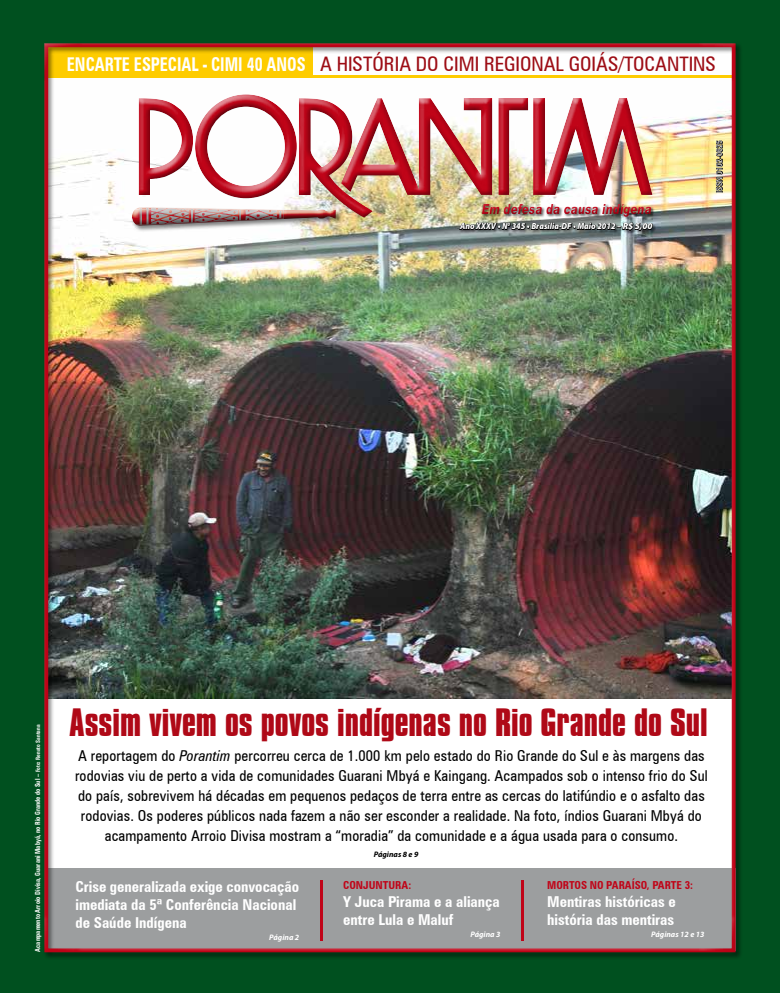
<style>
.page{position:relative;width:780px;height:993px;background:#fff}
.page>*{position:absolute;margin:0;border:0;box-sizing:border-box;transform-origin:0 0}
.t1{font:700 34px "Compacta BT";color:#af0917}
.t2{font:condensed 20px "Zurich BT";color:#9d0d15}
.t3{font:condensed 15px/20px "Zurich BT";letter-spacing:.01em;color:#000;text-align:center}
.t4{font:700 condensed 15px/18px "Zurich BT";color:#fff}
.t5{font:italic 900 14px "Arial";color:#c00418;scale:.76 1}
.t6{font:700 condensed 11px "Zurich BT";color:#c00418}
.t7{font:italic 900 9px "Myriad Pro";color:#fff;scale:.9 1}
.t8{font:italic 700 8px "Myriad Pro";color:#fff}
.t9{font:condensed 8px "Zurich BT";letter-spacing:.02em;color:#fff}
.t10{font:italic 700 8px "Myriad Pro";color:#000}
.t11{font:700 condensed 7px "Zurich BT";letter-spacing:.01em;color:#fff;scale:.9 1}
.s1{font-weight:700;font-size:19px;color:#fff}
.s2{font-size:6px}
.s3{font-style:italic}
</style>
<div class="page">
<div style="left:0;top:0;width:780px;height:992px;background:#00501f"></div>
<div style="left:43px;top:45px;width:693px;height:907px;background:#000;opacity:.55"></div>
<div style="left:478px;top:200px;width:179px;height:18px;background:#000;opacity:.5"></div>
<div style="left:138px;top:95px;width:514px;height:123px;background:#000;opacity:.55"></div>
<div style="left:131px;top:206px;width:212px;height:27px;background:#000;opacity:.5"></div>
<div style="left:131px;top:206px;width:205px;height:12px;background:#fff;opacity:.6"></div>
<div style="left:131px;top:209px;width:205px;height:18px;background:#000;opacity:.7"></div>
<img style="left:459px;top:201px;width:194px;height:63px">
<hr style="left:320px;top:879px;width:3px;height:61px;background:#c00418">
<hr style="left:521px;top:879px;width:3px;height:61px;background:#c00418">
<h2 class="t2" style="left:67px;top:51px;width:631px"><span class="s1">Encarte Especial - CI MI 40 anos</span> A história do Cimi Regional Goiás/Tocantins</h2>
<p class="t5" style="left:481px;top:200px;width:225px">Em defesa da causa indígena</p>
<p class="t7" style="left:460px;top:220px;width:215px">Ano XXXV • N<sup>0</sup> 345 • Brasília-DF • Maio 2012 – R$ 5,00</p>
<p class="t9" style="left:714px;top:192px;width:54px;rotate:-90deg">ISSN 0102-0625</p>
<p class="t11" style="left:33px;top:951px;width:253px;rotate:-90deg">Acampamento Arroio Divisa, Guarani Mabyá, no Rio Grande do Sul – <span class="s2">Foto: Renato Santana</span></p>
<h1 class="t1" style="left:69px;top:701px;width:640px">Assim vivem os povos indígenas no Rio Grande do Sul</h1>
<p class="t3" style="left:75px;top:745px;width:634px">A reportagem do <span class="s3">Porantim</span> percorreu cerca de 1.000 km pelo estado do Rio Grande do Sul e às margens das rodovias viu de perto a vida de comunidades Guarani Mbyá e Kaingang. Acampados sob o intenso frio do Sul do país, sobrevivem há décadas em pequenos pedaços de terra entre as cercas do latifúndio e o asfalto das rodovias. Os poderes públicos nada fazem a não ser esconder a realidade. Na foto, índios Guarani Mbyá do acampamento Arroio Divisa mostram a “moradia” da comunidade e a água usada para o consumo.</p>
<p class="t6" style="left:547px;top:877px;width:147px">Mortos no paraíso, Parte 3:</p>
<p class="t4" style="left:547px;top:891px;width:130px">Mentiras históricas e história das mentiras</p>
<p class="t8" style="left:651px;top:928px;width:55px">Páginas 12 e 13</p>
<p class="t10" style="left:373px;top:849px;width:46px">Páginas 8 e 9</p>
<p class="t6" style="left:343px;top:877px;width:70px">Conjuntura:</p>
<p class="t4" style="left:343px;top:891px;width:158px">Y Juca Pirama e a aliança entre Lula e Maluf</p>
<p class="t8" style="left:470px;top:928px;width:32px">Página 3</p>
<p class="t4" style="left:75px;top:876px;width:225px">Crise generalizada exige convocação imediata da 5ª Conferência Nacional de Saúde Indígena</p>
<p class="t8" style="left:269px;top:931px;width:32px">Página 2</p>
</div>
